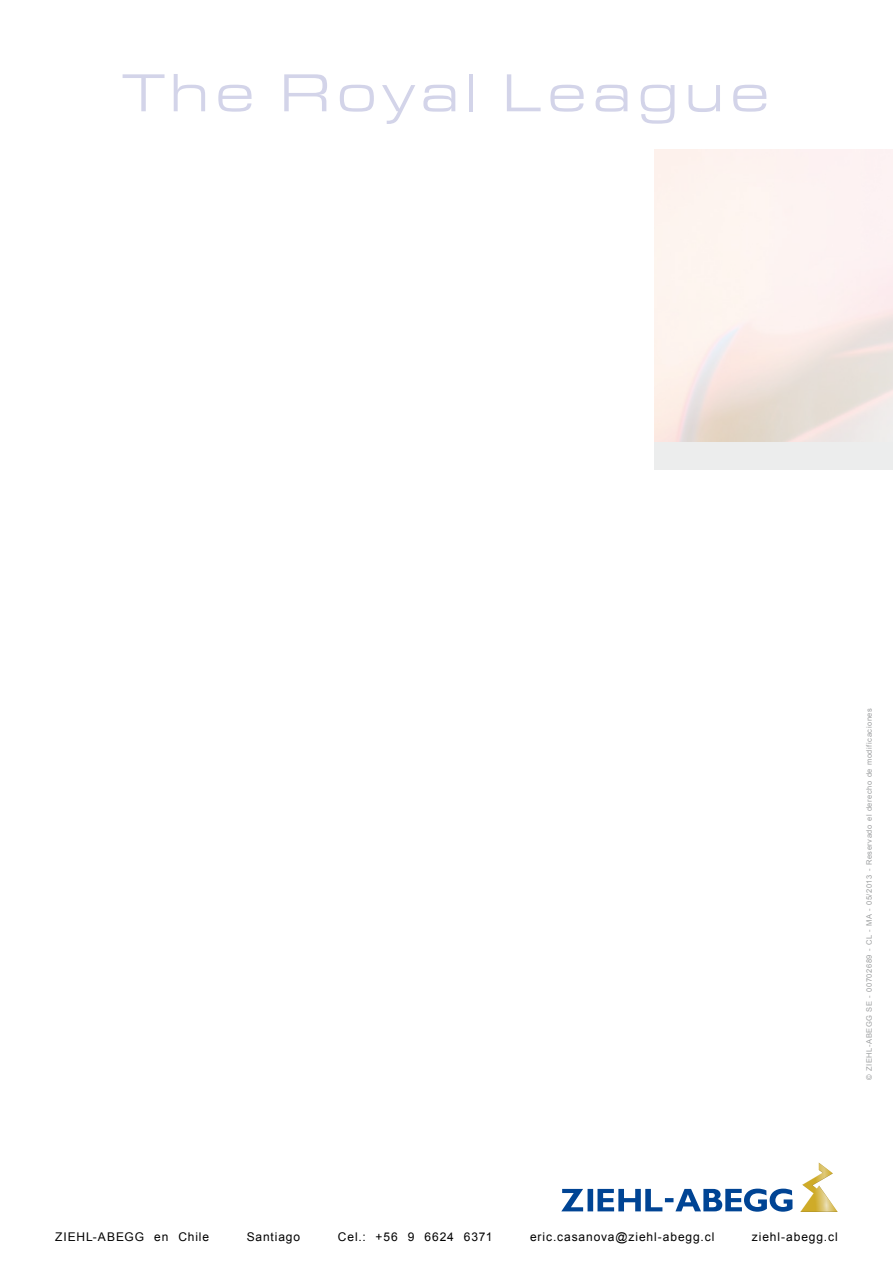
<style>
.page{position:relative;width:893px;height:1263px;background:#fff}
.page>*{position:absolute;margin:0;border:0;box-sizing:border-box;transform-origin:0 0}
.t1{font:51px "Eurostile Extended";letter-spacing:.1em;color:#d3d4e9}
.t2{font:12px "Arial";letter-spacing:.075em;color:#000}
.t3{font:7.5px "Arial";letter-spacing:.075em;color:#9c9e9f}
</style>
<div class="page">
<div style="left:655px;top:442px;width:238px;height:28px;background:#eceded"></div>
<svg style="left:561px;top:1188px;width:231px;height:24px"></svg>
<hr style="left:800px;top:1212px;width:38px;height:1px;background:#000">
<svg style="left:800px;top:1162px;width:38px;height:50px"></svg>
<h1 class="t1" style="left:123px;top:54px;width:648px">The Royal League</h1>
<p class="t3" style="left:864px;top:1080px;width:373px;rotate:-90deg">© ZIEHL-ABEGG SE - 00702689 - CL - MA - 05/2013 - Reservado el derecho de modificaciones</p>
<p class="t2" style="left:55px;top:1229px;width:80px">ZIEHL-ABEGG</p>
<p class="t2" style="left:154px;top:1229px;width:56px">en Chile</p>
<p class="t2" style="left:247px;top:1229px;width:55px">Santiago</p>
<p class="t2" style="left:338px;top:1229px;width:156px">Cel.: +56 9 6624 6371</p>
<p class="t2" style="left:530px;top:1229px;width:186px">eric.casanova@ziehl-abegg.cl</p>
<p class="t2" style="left:752px;top:1229px;width:87px">ziehl-abegg.cl</p>
</div>
